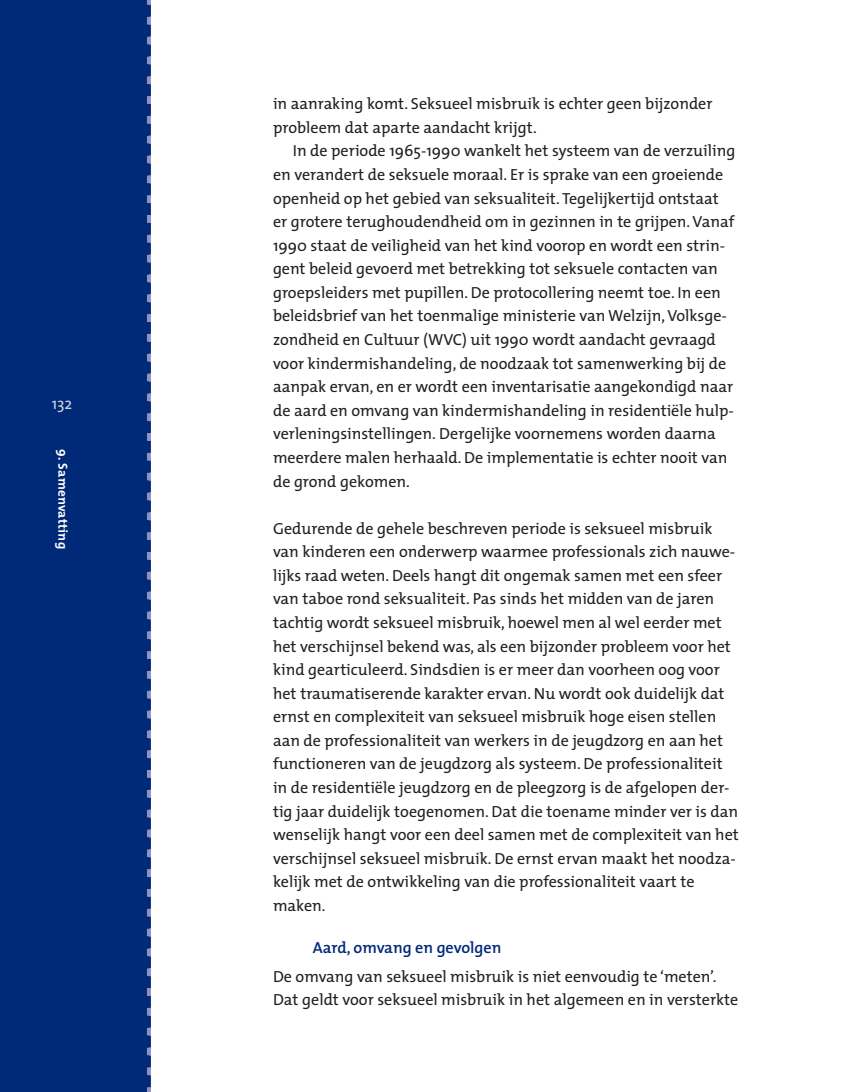
<style>
.page{position:relative;width:844px;height:1092px;background:#fff}
.page>*{position:absolute;margin:0;border:0;box-sizing:border-box;transform-origin:0 0}
.t1{font:16.1px/23.6px "The Mix";color:#231f20}
.t2{font:600 16.1px "The Mix";color:#002978}
.t3{font:16.1px "The Mix";color:#d1d2d4}
.t4{font:700 13.12px "The Mix";letter-spacing:.02em;color:#fff}
</style>
<div class="page">
<div style="left:0;top:0;width:149px;height:1091px;background:#002978"></div>
<svg style="left:147px;top:0;width:4px;height:1092px"></svg>
<p class="t3" style="left:52px;top:398px;width:22px">132</p>
<p class="t4" style="left:67px;top:449px;width:101px;rotate:90deg">9. Samenvatting</p>
<p class="t1" style="left:273px;top:94px;width:441px">in aanraking komt. Seksueel misbruik is echter geen bijzonder probleem dat aparte aandacht krijgt.</p>
<p class="t1" style="left:273px;top:141px;width:464px;text-indent:20px">In de periode 1965-1990 wankelt het systeem van de verzuiling en verandert de seksuele moraal. Er is sprake van een groeiende openheid op het gebied van seksualiteit. Tegelijkertijd ontstaat er grotere terughoudendheid om in gezinnen in te grijpen. Vanaf 1990 staat de veiligheid van het kind voorop en wordt een strin&shy;gent beleid gevoerd met betrekking tot seksuele contacten van groepsleiders met pupillen. De protocollering neemt toe. In een beleidsbrief van het toenmalige ministerie van Welzijn, Volksge&shy;zondheid en Cultuur (WVC) uit 1990 wordt aandacht gevraagd voor kindermishandeling, de noodzaak tot samenwerking bij de aanpak ervan, en er wordt een inventarisatie aangekondigd naar de aard en omvang van kindermishandeling in residentiële hulp&shy;verleningsinstellingen. Dergelijke voornemens worden daarna meerdere malen herhaald. De implementatie is echter nooit van de grond gekomen.</p>
<p class="t1" style="left:273px;top:518px;width:467px">Gedurende de gehele beschreven periode is seksueel misbruik van kinderen een onderwerp waarmee professionals zich nauwe&shy;lijks raad weten. Deels hangt dit ongemak samen met een sfeer van taboe rond seksualiteit. Pas sinds het midden van de jaren tachtig wordt seksueel misbruik, hoewel men al wel eerder met het verschijnsel bekend was, als een bijzonder probleem voor het kind gearticuleerd. Sindsdien is er meer dan voorheen oog voor het traumatiserende karakter ervan. Nu wordt ook duidelijk dat ernst en complexiteit van seksueel misbruik hoge eisen stellen aan de professionaliteit van werkers in de jeugdzorg en aan het functioneren van de jeugdzorg als systeem. De professionaliteit in de residentiële jeugdzorg en de pleegzorg is de afgelopen der&shy;tig jaar duidelijk toegenomen. Dat die toename minder ver is dan wenselijk hangt voor een deel samen met de complexiteit van het verschijnsel seksueel misbruik. De ernst ervan maakt het noodza&shy;kelijk met de ontwikkeling van die professionaliteit vaart te maken.</p>
<p class="t2" style="left:313px;top:942px;width:190px">Aard, omvang en gevolgen</p>
<p class="t1" style="left:273px;top:966px;width:466px">De omvang van seksueel misbruik is niet eenvoudig te ‘meten’.<br>Dat geldt voor seksueel misbruik in het algemeen en in versterkte</p>
</div>
